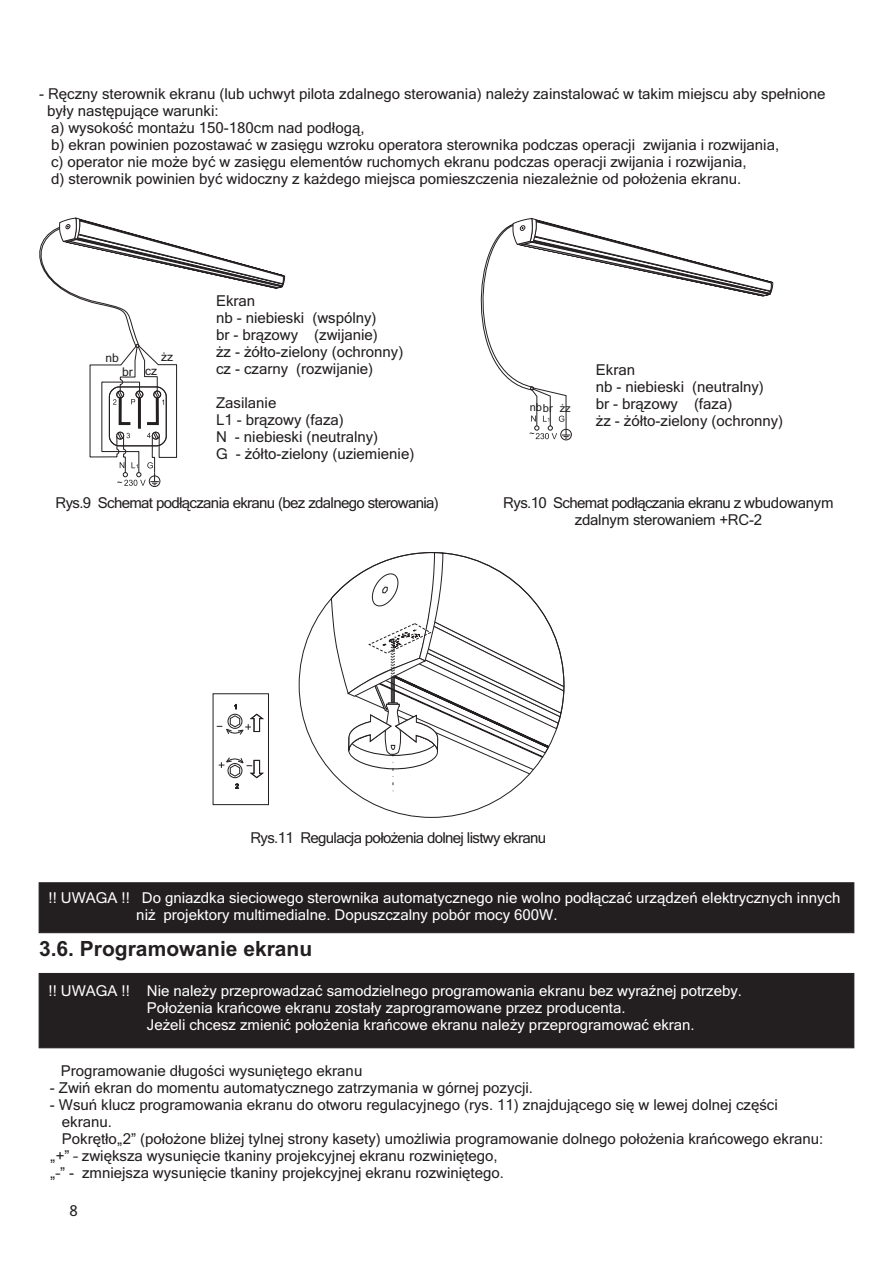
<style>
.page{position:relative;width:893px;height:1263px;background:#fff}
.page>*{position:absolute;margin:0;border:0;box-sizing:border-box;transform-origin:0 0}
.t1{font:700 21px "Arial";color:#231f20}
.t2{font:15px/17px "Microsoft Sans Serif";color:#231f20}
.t3{font:15px/17px "Microsoft Sans Serif";color:#fff}
.t4{font:15px "Microsoft Sans Serif";letter-spacing:-.045em;color:#231f20}
.t5{font:12px "Microsoft Sans Serif";color:#231f20}
.t6{font:11.1px "Microsoft Sans Serif";color:#231f20}
.t7{font:9px "Microsoft Sans Serif";color:#231f20}
</style>
<div class="page">
<div style="left:149px;top:476px;width:11px;height:11px;border:1px solid #231f20;border-radius:50%"></div>
<div style="left:560px;top:429px;width:12px;height:11px;border:1px solid #231f20;border-radius:50%"></div>
<div style="left:39px;top:882px;width:815px;height:51px;background:#231f20"></div>
<div style="left:39px;top:973px;width:815px;height:75px;background:#231f20"></div>
<svg style="left:212px;top:693px;width:57px;height:112px"></svg>
<svg style="left:331px;top:552px;width:233px;height:257px"></svg>
<svg style="left:480px;top:218px;width:293px;height:221px"></svg>
<svg style="left:39px;top:217px;width:246px;height:269px"></svg>
<p class="t2" style="left:47px;top:87px;width:780px;text-indent:-8px">- Ręczny sterownik ekranu (lub uchwyt pilota zdalnego sterowania) należy zainstalować w takim miejscu aby spełnione były następujące warunki:<br>a) wysokość montażu 150-180cm nad podłogą,<br>b) ekran powinien pozostawać w zasięgu wzroku operatora sterownika podczas operacji zwijania i rozwijania,<br>c) operator nie może być w zasięgu elementów ruchomych ekranu podczas operacji zwijania i rozwijania,<br>d) sterownik powinien być widoczny z każdego miejsca pomieszczenia niezależnie od położenia ekranu.</p>
<p class="t5" style="left:105px;top:353px;width:15px">nb</p>
<p class="t5" style="left:161px;top:352px;width:13px">żz</p>
<p class="t5" style="left:122px;top:367px;width:36px">br cz</p>
<p class="t7" style="left:117px;top:481px;width:7px">~</p>
<p class="t2" style="left:216px;top:294px;width:189px">Ekran<br>nb - niebieski (wspólny)<br>br - brązowy (zwijanie)<br>żz - żółto-zielony (ochronny) cz - czarny ( zwijanie)</p>
<p class="t2" style="left:216px;top:396px;width:200px">Zasilanie<br>L1 - brązowy (faza)<br>N - niebieski (neutralny)<br>G - żółto-zielony (uziemienie)</p>
<p class="t2" style="left:301px;top:362px;width:15px">ro</p>
<p class="t4" style="left:56px;top:497px;width:385px">Rys.9 Schemat podłączania ekranu (bez zdalnego sterowania)</p>
<p class="t6" style="left:530px;top:404px;width:43px">nbbr żz</p>
<p class="t7" style="left:529px;top:433px;width:7px">~</p>
<p class="t2" style="left:596px;top:362px;width:189px">Ekran<br>nb - niebieski (neutralny)<br>br - brązowy (faza)<br>żz - żółto-zielony (ochronny)</p>
<p class="t2" style="left:503px;top:495px;width:332px;text-align:center">Rys.10 Schemat podłączania ekranu z wbudowanym zdalnym sterowaniem +RC-2</p>
<p class="t4" style="left:250px;top:832px;width:297px">Rys.11 Regulacja położenia dolnej listwy ekranu</p>
<p class="t3" style="left:136px;top:890px;width:705px;text-indent:-88px">!! UWAGA !! Do gniazdka sieciowego sterownika automatycznego nie wolno podłączać urządzeń elektrycznych innych niż projektory multimedialne. Dopuszczalny pobór mocy 600W.</p>
<h1 class="t1" style="left:39px;top:941px;width:275px">3.6. Programowanie ekranu</h1>
<p class="t3" style="left:147px;top:984px;width:597px;text-indent:-98px">!! UWAGA !! Nie należy przeprowadzać samodzielnego programowania ekranu bez wyraźnej potrzeby.<br>Położenia krańcowe ekranu zostały zaprogramowane przez producenta.<br>Jeżeli chcesz zmienić położenia krańcowe ekranu należy przeprogramować ekran.</p>
<p class="t2" style="left:61px;top:1064px;width:303px">Programowanie długości wysuniętego ekranu</p>
<p class="t2" style="left:50px;top:1081px;width:485px">- Zwiń ekran do momentu automatycznego zatrzymania w górnej pozycji.</p>
<p class="t2" style="left:50px;top:1098px;width:729px">- Wsuń klucz programowania ekranu do otworu regulacyjnego (rys. 11) znajdującego się w lewej dolnej części</p>
<p class="t2" style="left:62px;top:1115px;width:52px">ekranu.</p>
<p class="t2" style="left:62px;top:1132px;width:763px">Pokrętło„2” (położone bliżej tylnej strony kasety) umożliwia programowanie dolnego położenia krańcowego ekranu:</p>
<p class="t2" style="left:50px;top:1149px;width:449px">„+” – zwiększa wysunięcie tkaniny projekcyjnej ekranu rozwiniętego,</p>
<p class="t2" style="left:50px;top:1166px;width:456px">„–” - zmniejsza wysunięcie tkaniny projekcyjnej ekranu rozwiniętego.</p>
<p class="t2" style="left:69px;top:1203px;width:10px">8</p>
</div>
